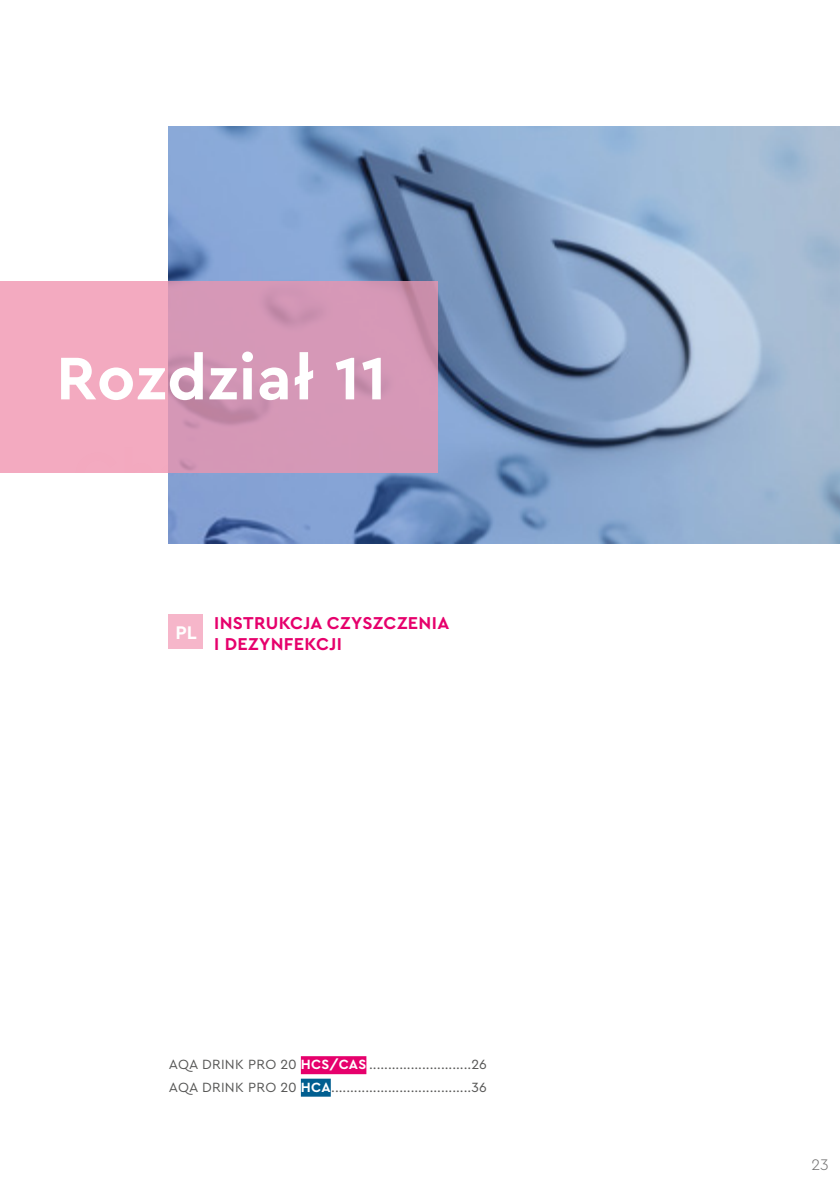
<style>
.page{position:relative;width:840px;height:1191px;background:#fff}
.page>*{position:absolute;margin:0;border:0;box-sizing:border-box;transform-origin:0 0}
.t1{font:700 63px "Cera PRO";letter-spacing:.02em;color:#fff}
.t2{font:700 19.2px "Cera PRO";color:#fff}
.t3{font:700 18px/21.6px "Cera PRO";letter-spacing:.02em;color:#e6006c}
.t4{font:300 16px "Cera PRO";color:#706f6f}
.t5{font:14px/22.4px "Cera PRO";letter-spacing:.02em;color:#575756}
.s1{font-weight:700;color:#fff}
</style>
<div class="page">
<div style="left:301px;top:1056px;width:65px;height:18px;background:#e6006c"></div>
<div style="left:301px;top:1078px;width:29px;height:18px;background:#005e90"></div>
<img style="left:168px;top:127px;width:671px;height:416px">
<div style="left:168px;top:614px;width:34px;height:34px;background:#f6b6ca"></div>
<svg style="left:1px;top:281px;width:436px;height:191px;background:#df9db8"></svg>
<h1 class="t1" style="left:56px;top:336px;width:331px">Rozdział 11</h1>
<h2 class="t2" style="left:173px;top:620px;width:26px">DEPL</h2>
<p class="t3" style="left:214px;top:611px;width:236px">INSTRUKCJA CZYSZCZENIA<br>I DEZYNFEKCJI</p>
<p class="t5" style="left:169px;top:1052px;width:319px">AQA DRINK PRO 20 <span class="s1">HCS/CAS</span> ...........................26<br>AQA DRINK PRO 20 <span class="s1">HCA</span>.....................................36</p>
<p class="t4" style="left:811px;top:1154px;width:19px">23</p>
</div>
